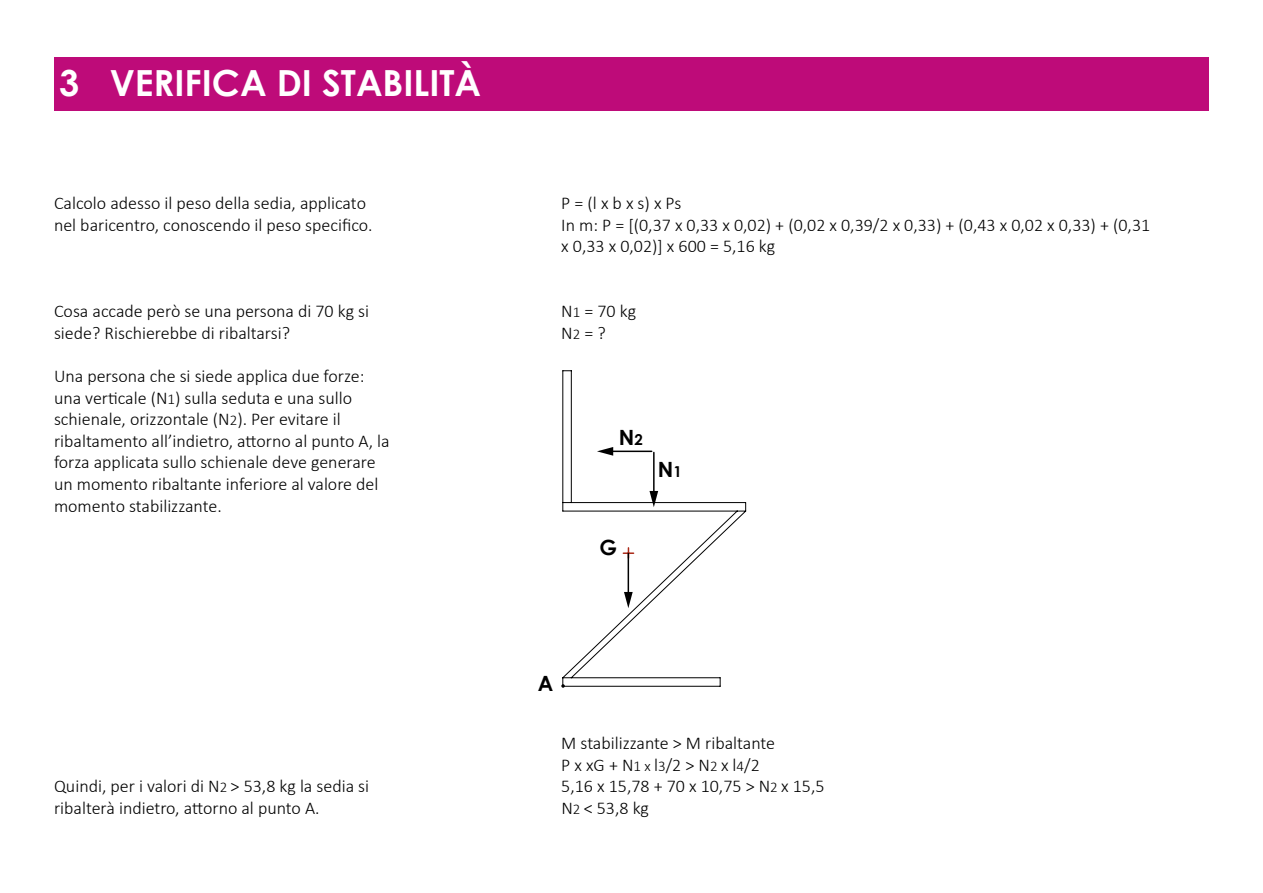
<style>
.page{position:relative;width:1263px;height:893px;background:#fff}
.page>*{position:absolute;margin:0;border:0;box-sizing:border-box;transform-origin:0 0}
.t1{font:700 36px "Century Gothic";color:#fff}
.t2{font:700 21px "Century Gothic";color:#000}
.t3{font:300 18px/21.6px "Calibri";color:#000}
.s1{font-size:15px}
</style>
<div class="page">
<div style="left:54px;top:57px;width:1155px;height:54px;background:#be0b79"></div>
<svg style="left:562px;top:370px;width:185px;height:317px"></svg>
<svg style="left:623px;top:548px;width:11px;height:10px"></svg>
<hr style="left:628px;top:553px;width:1px;height:42px;background:#000">
<svg style="left:624px;top:592px;width:9px;height:16px"></svg>
<hr style="left:653px;top:452px;width:2px;height:42px;background:#000">
<svg style="left:649px;top:491px;width:9px;height:16px"></svg>
<hr style="left:610px;top:451px;width:42px;height:1px;background:#000">
<svg style="left:597px;top:447px;width:16px;height:9px"></svg>
<svg style="left:561px;top:684px;width:4px;height:4px"></svg>
<h1 class="t1" style="left:59px;top:55px;width:423px">3 VERIFICA DI STABILITÀ</h1>
<p class="t3" style="left:54px;top:192px;width:320px">Calcolo adesso il peso della sedia, applicato nel baricentro, conoscendo il peso specifico.</p>
<p class="t3" style="left:54px;top:300px;width:317px">Cosa accade però se una persona di 70 kg si siede? Rischierebbe di ribaltarsi?</p>
<p class="t3" style="left:54px;top:365px;width:337px">Una persona che si siede applica due forze: una verticale (N<span class="s1">1</span>) sulla seduta e una sullo schienale, orizzontale (N<span class="s1">2</span>). Per evitare il ribaltamento all’indietro, attorno al punto A, la forza applicata sullo schienale deve generare un momento ribaltante inferiore al valore del momento stabilizzante.</p>
<p class="t3" style="left:54px;top:775px;width:317px">Quindi, per i valori di N<span class="s1">2</span> &gt; 53,8 kg la sedia si ribalterà indietro, attorno al punto A.</p>
<p class="t3" style="left:561px;top:192px;width:590px">P = (l x b x s) x Ps<br>In m: P = [(0,37 x 0,33 x 0,02) + (0,02 x 0,39/2 x 0,33) + (0,43 x 0,02 x 0,33) + (0,31 x 0,33 x 0,02)] x 600 = 5,16 kg</p>
<p class="t3" style="left:561px;top:300px;width:76px">N<span class="s1">1</span> = 70 kg<br>N<span class="s1">2</span> = ?</p>
<p class="t2" style="left:619px;top:421px;width:25px">N<span class="s1">2</span></p>
<p class="t2" style="left:658px;top:454px;width:25px">N<span class="s1">1</span></p>
<p class="t2" style="left:600px;top:531px;width:19px">G</p>
<p class="t2" style="left:538px;top:668px;width:17px">A</p>
<p class="t3" style="left:561px;top:732px;width:265px">M stabilizzante &gt; M ribaltante<br>P x xG + N<span class="s1">1 x</span> l<span class="s1">3</span>/2 &gt; N<span class="s1">2</span> x l<span class="s1">4</span>/2<br>5,16 x 15,78 + 70 x 10,75 &gt; N<span class="s1">2</span> x 15,5<br>N<span class="s1">2</span> &lt; 53,8 kg</p>
</div>
